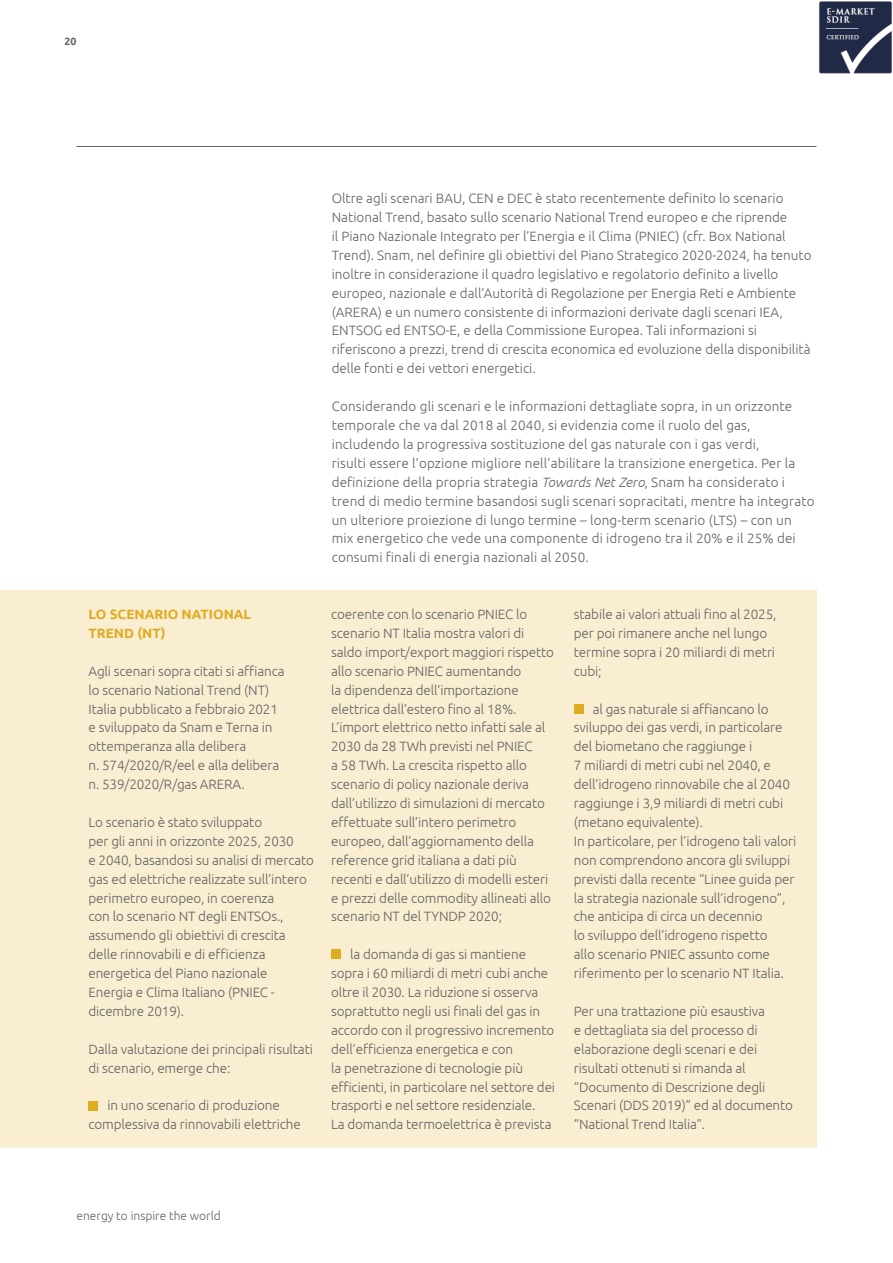
<style>
.page{position:relative;width:893px;height:1263px;background:#fff}
.page>*{position:absolute;margin:0;border:0;box-sizing:border-box;transform-origin:0 0}
.t1{font:300 13.5px/18.9px "Ubuntu";letter-spacing:-.01em;color:#636363}
.t2{font:300 13.5px/18.9px "Ubuntu";letter-spacing:.01em;color:#636363}
.t3{font:700 13.5px/18.9px "Ubuntu";color:#dfac21}
.t4{font:300 12px "Ubuntu";color:#636363}
.t5{font:700 10.5px "Ubuntu";color:#636363}
.s1{font-style:italic}
</style>
<div class="page">
<div style="left:0;top:590px;width:816px;height:558px;background:#f9eed1"></div>
<div style="left:88px;top:1101px;width:10px;height:9px;background:#dfac21"></div>
<div style="left:331px;top:950px;width:10px;height:9px;background:#dfac21"></div>
<div style="left:574px;top:704px;width:9px;height:9px;background:#dfac21"></div>
<hr style="left:77px;top:146px;width:739px;height:1px;background:#636363">
<img style="left:819px;top:1px;width:73px;height:73px">
<p class="t5" style="left:65px;top:35px;width:13px">20</p>
<p class="t3" style="left:88px;top:604px;width:164px">LO SCENARIO NATIONAL<br>TREND (NT)</p>
<p class="t1" style="left:88px;top:661px;width:198px">Agli scenari sopra citati si affianca lo scenario National Trend (NT)<br>Italia pubblicato a febbraio 2021 e sviluppato da Snam e Terna in ottemperanza alla delibera<br>n. 574/2020/R/eel e alla delibera n. 539/2020/R/gas ARERA.</p>
<p class="t1" style="left:88px;top:812px;width:227px">Lo scenario è stato sviluppato<br>per gli anni in orizzonte 2025, 2030<br>e 2040, basandosi su analisi di mercato gas ed elettriche realizzate sull’intero perimetro europeo, in coerenza<br>con lo scenario NT degli ENTSOs., assumendo gli obiettivi di crescita delle rinnovabili e di efficienza energetica del Piano nazionale Energia e Clima Italiano (PNIEC - dicembre 2019).</p>
<p class="t1" style="left:88px;top:1039px;width:226px">Dalla valutazione dei principali risultati di scenario, emerge che:</p>
<p class="t1" style="left:88px;top:1096px;width:214px;text-align:center">in uno scenario di produzione complessiva da rinnovabili elettriche</p>
<p class="t1" style="left:332px;top:189px;width:482px">Oltre agli scenari BAU, CEN e DEC è stato recentemente definito lo scenario National Trend, basato sullo scenario National Trend europeo e che riprende<br>il Piano Nazionale Integrato per l’Energia e il Clima (PNIEC) (cfr. Box National Trend). Snam, nel definire gli obiettivi del Piano Strategico 2020-2024, ha tenuto inoltre in considerazione il quadro legislativo e regolatorio definito a livello europeo, nazionale e dall’Autorità di Regolazione per Energia Reti e Ambiente (ARERA) e un numero consistente di informazioni derivate dagli scenari IEA, ENTSOG ed ENTSO-E, e della Commissione Europea. Tali informazioni si riferiscono a prezzi, trend di crescita economica ed evoluzione della disponibilità delle fonti e dei vettori energetici.</p>
<p class="t2" style="left:332px;top:396px;width:484px">Considerando gli scenari e le informazioni dettagliate sopra, in un orizzonte temporale che va dal 2018 al 2040, si evidenzia come il ruolo del gas, includendo la progressiva sostituzione del gas naturale con i gas verdi,<br>risulti essere l’opzione migliore nell’abilitare la transizione energetica. Per la definizione della propria strategia <span class="s1">Towards Net Zero</span>, Snam ha considerato i trend di medio termine basandosi sugli scenari sopracitati, mentre ha integrato un ulteriore proiezione di lungo termine – long-term scenario (LTS) – con un mix energetico che vede una componente di idrogeno tra il 20% e il 25% dei consumi finali di energia nazionali al 2050.</p>
<p class="t1" style="left:331px;top:604px;width:224px">coerente con lo scenario PNIEC lo scenario NT Italia mostra valori di saldo import/export maggiori rispetto allo scenario PNIEC aumentando<br>la dipendenza dell’importazione elettrica dall’estero fino al 18%.<br>L’import elettrico netto infatti sale al 2030 da 28 TWh previsti nel PNIEC<br>a 58 TWh. La crescita rispetto allo scenario di policy nazionale deriva dall’utilizzo di simulazioni di mercato effettuate sull’intero perimetro europeo, dall’aggiornamento della reference grid italiana a dati più recenti e dall’utilizzo di modelli esteri e prezzi delle commodity allineati allo scenario NT del TYNDP 2020;</p>
<p class="t1" style="left:331px;top:945px;width:225px;text-indent:19px">la domanda di gas si mantiene sopra i 60 miliardi di metri cubi anche oltre il 2030. La riduzione si osserva soprattutto negli usi finali del gas in accordo con il progressivo incremento dell’efficienza energetica e con<br>la penetrazione di tecnologie più efficienti, in particolare nel settore dei trasporti e nel settore residenziale.<br>La domanda termoelettrica è prevista</p>
<p class="t1" style="left:574px;top:604px;width:204px">stabile ai valori attuali fino al 2025, per poi rimanere anche nel lungo termine sopra i 20 miliardi di metri cubi;</p>
<p class="t1" style="left:574px;top:699px;width:224px;text-indent:19px">al gas naturale si affiancano lo sviluppo dei gas verdi, in particolare del biometano che raggiunge i<br>7 miliardi di metri cubi nel 2040, e dell’idrogeno rinnovabile che al 2040 raggiunge i 3,9 miliardi di metri cubi (metano equivalente).<br>In particolare, per l’idrogeno tali valori non comprendono ancora gli sviluppi previsti dalla recente “Linee guida per la strategia nazionale sull’idrogeno”, che anticipa di circa un decennio<br>lo sviluppo dell’idrogeno rispetto<br>allo scenario PNIEC assunto come riferimento per lo scenario NT Italia.</p>
<p class="t1" style="left:574px;top:1001px;width:221px">Per una trattazione più esaustiva<br>e dettagliata sia del processo di elaborazione degli scenari e dei risultati ottenuti si rimanda al “Documento di Descrizione degli<br>Scenari (DDS 2019)” ed al documento “National Trend Italia”.</p>
<p class="t4" style="left:77px;top:1209px;width:146px">energy to inspire the world</p>
</div>
